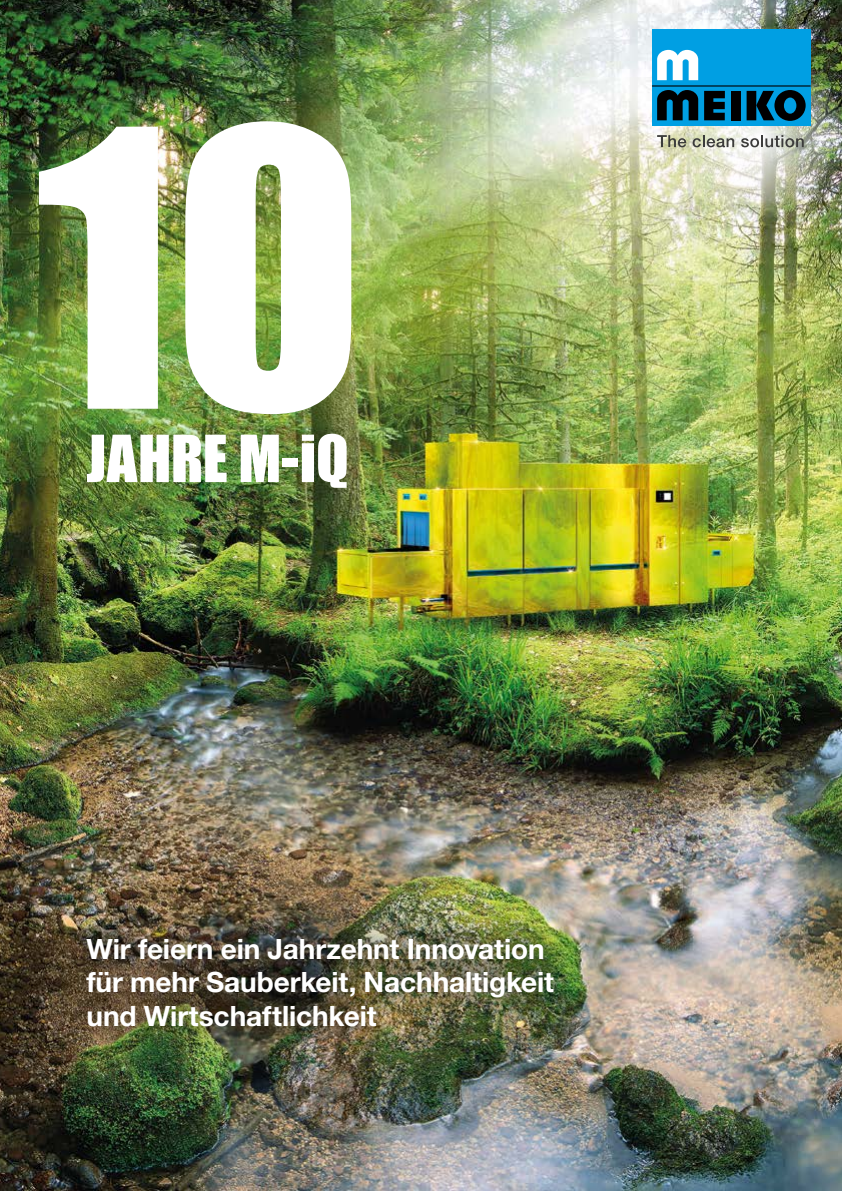
<style>
.page{position:relative;width:842px;height:1191px;background:#fff}
.page>*{position:absolute;margin:0;border:0;box-sizing:border-box;transform-origin:0 0}
.t1{font:356.8px "Impact";color:#fff}
.t2{font:60px "Impact";letter-spacing:-.005em;color:#fff}
.t3{font:700 28px/33.6px "Helvetica Neue LTW1 G";letter-spacing:-.005em;color:#fff}
</style>
<div class="page">
<img style="left:0;top:0;width:842px;height:1191px">
<img style="left:63px;top:913px;width:515px;height:138px">
<img style="left:671px;top:52px;width:171px;height:171px">
<div style="left:652px;top:29px;width:159px;height:96px;background:#009fe3"></div>
<svg style="left:704px;top:91px;width:21px;height:29px"></svg>
<div style="left:731px;top:91px;width:9px;height:29px;background:#000"></div>
<svg style="left:747px;top:90px;width:59px;height:31px"></svg>
<hr style="left:652px;top:85px;width:159px;height:2px;background:#000">
<svg style="left:657px;top:50px;width:41px;height:30px"></svg>
<svg style="left:657px;top:90px;width:41px;height:30px"></svg>
<svg style="left:657px;top:135px;width:29px;height:12px"></svg>
<svg style="left:693px;top:135px;width:41px;height:12px"></svg>
<svg style="left:741px;top:135px;width:63px;height:12px"></svg>
<h1 class="t1" style="left:37px;top:-8px;width:329px">10</h1>
<h2 class="t2" style="left:86px;top:412px;width:264px">JAHRE M-iQ</h2>
<p class="t3" style="left:86px;top:931px;width:469px">Wir feiern ein Jahrzehnt Innovation für mehr Sauberkeit, Nachhaltigkeit und Wirtschaftlichkeit</p>
</div>
